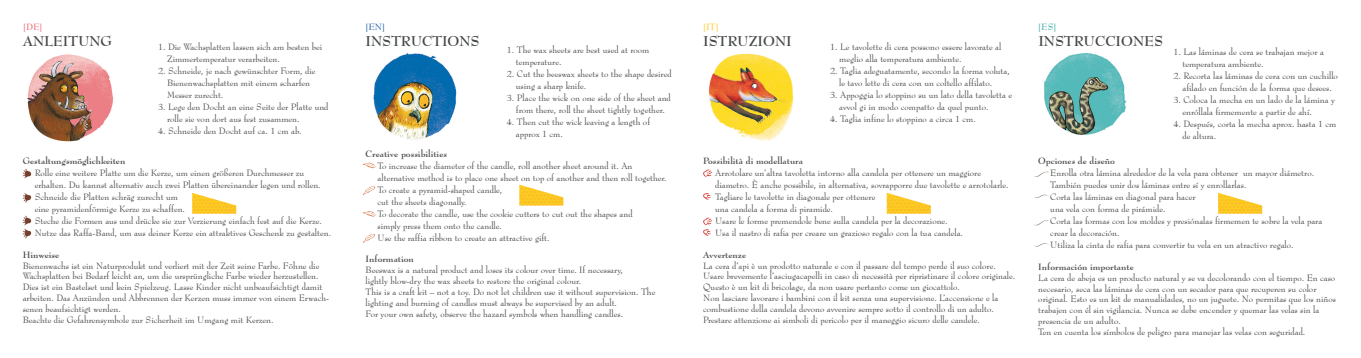
<style>
.page{position:relative;width:1361px;height:358px;background:#fff}
.page>*{position:absolute;margin:0;border:0;box-sizing:border-box;transform-origin:0 0}
.t1{font:700 14px "Bernhard Modern BT";color:#434845}
.t2{font:9px/12px "Bernhard Modern BT";color:#434845}
.t3{font:700 9px "Bernhard Modern BT";color:#434845}
.t4{font:700 9px "Bernhard Modern BT";color:#4076b6}
.t5{font:700 9px "Bernhard Modern BT";color:#ef7d83}
.t6{font:700 9px "Bernhard Modern BT";color:#ffd244}
.t7{font:700 9px "Bernhard Modern BT";color:#59b8b3}
</style>
<div class="page">
<img style="left:519px;top:184px;width:44px;height:21px">
<svg style="left:363px;top:211px;width:12px;height:5px"></svg>
<svg style="left:363px;top:162px;width:12px;height:6px"></svg>
<svg style="left:363px;top:234px;width:12px;height:8px"></svg>
<svg style="left:363px;top:186px;width:12px;height:9px"></svg>
<img style="left:27px;top:54px;width:87px;height:88px">
<img style="left:192px;top:192px;width:44px;height:21px">
<svg style="left:23px;top:168px;width:8px;height:11px"></svg>
<svg style="left:23px;top:193px;width:8px;height:10px"></svg>
<svg style="left:23px;top:215px;width:8px;height:23px"></svg>
<img style="left:373px;top:53px;width:84px;height:87px">
<img style="left:887px;top:193px;width:44px;height:20px">
<svg style="left:703px;top:193px;width:7px;height:6px"></svg>
<svg style="left:703px;top:217px;width:9px;height:18px"></svg>
<svg style="left:703px;top:169px;width:9px;height:7px"></svg>
<img style="left:708px;top:53px;width:86px;height:88px">
<img style="left:1218px;top:192px;width:44px;height:21px">
<svg style="left:1034px;top:194px;width:15px;height:4px"></svg>
<svg style="left:1038px;top:171px;width:11px;height:5px"></svg>
<svg style="left:1034px;top:243px;width:15px;height:3px"></svg>
<svg style="left:1034px;top:220px;width:15px;height:5px"></svg>
<img style="left:1043px;top:53px;width:84px;height:82px">
<p class="t5" style="left:23px;top:21px;width:21px">[DE]</p>
<h1 class="t1" style="left:23px;top:32px;width:91px">ANLEITUNG</h1>
<p class="t2" style="left:167px;top:40px;width:157px;text-indent:-9px">1. Die Wachsplatten lassen sich am besten bei<br>Zimmertemperatur verarbeiten.</p>
<p class="t2" style="left:167px;top:64px;width:150px;text-indent:-9px">2. Schneide, je nach gewünschter Form, die<br>Bienenwachsplatten mit einem scharfen<br>Messer zurecht.</p>
<p class="t2" style="left:167px;top:100px;width:163px;text-indent:-9px">3. Lege den Docht an eine Seite der Platte und rolle sie von dort aus fest zusammen.</p>
<p class="t2" style="left:158px;top:124px;width:145px">4. Schneide den Docht auf ca. 1 cm ab.</p>
<p class="t3" style="left:23px;top:155px;width:104px">Gestaltungsmöglichkeiten</p>
<p class="t2" style="left:35px;top:166px;width:298px">Rolle eine weitere Platte um die Kerze, um einen größeren Durchmesser zu erhalten. Du kannst alternativ auch zwei Platten übereinander legen und rollen.<br>Schneide die Platten schräg zurecht um<br>eine pyramidenförmige Kerze zu schaffen.<br>Steche die Formen aus und drücke sie zur Verzierung einfach fest auf die Kerze.<br>Nutze das Raffa-Band, um aus deiner Kerze ein attraktives Geschenk zu gestalten.</p>
<p class="t3" style="left:23px;top:248px;width:38px">Hinweise</p>
<p class="t2" style="left:23px;top:259px;width:308px;line-height:10.8px">Bienenwachs ist ein Naturprodukt und verliert mit der Zeit seine Farbe. Föhne die Wachsplatten bei Bedarf leicht an, um die ursprüngliche Farbe wieder herzustellen.<br>Dies ist ein Bastelset und kein Spielzeug. Lasse Kinder nicht unbeaufsichtigt damit arbeiten. Das Anzünden und Abbrennen der Kerzen muss immer von einem Erwach&shy;senen beaufsichtigt werden.<br>Beachte die Gefahrensymbole zur Sicherheit im Umgang mit Kerzen.</p>
<p class="t4" style="left:365px;top:21px;width:21px">[EN]</p>
<h1 class="t1" style="left:365px;top:32px;width:116px">INSTRUCTIONS</h1>
<p class="t2" style="left:516px;top:44px;width:135px;text-indent:-9px">1. The wax sheets are best used at room temperature.</p>
<p class="t2" style="left:516px;top:68px;width:157px;text-indent:-9px">2. Cut the beeswax sheets to the shape desired using a sharp knife.</p>
<p class="t2" style="left:507px;top:92px;width:165px;text-align:center">3. Place the wick on one side of the sheet and from there, roll the sheet tightly together.</p>
<p class="t2" style="left:516px;top:116px;width:136px;text-indent:-9px">4. Then cut the wick leaving a length of approx 1 cm.</p>
<p class="t3" style="left:365px;top:147px;width:83px">Creative possibilities</p>
<p class="t2" style="left:377px;top:159px;width:291px">To increase the diameter of the candle, roll another sheet around it. An alternative method is to place one sheet on top of another and then roll together.<br>To create a pyramid-shaped candle,<br>cut the sheets diagonally.<br>To decorate the candle, use the cookie cutters to cut out the shapes and<br>simply press them onto the candle.<br>Use the raffia ribbon to create an attractive gift.</p>
<p class="t3" style="left:365px;top:253px;width:50px">Information</p>
<p class="t2" style="left:365px;top:264px;width:291px;line-height:10.8px">Beeswax is a natural product and loses its colour over time. If necessary,<br>lightly blow-dry the wax sheets to restore the original colour.<br>This is a craft kit – not a toy. Do not let children use it without supervision. The lighting and burning of candles must always be supervised by an adult.<br>For your own safety, observe the hazard symbols when handling candles.</p>
<p class="t6" style="left:703px;top:21px;width:17px">[IT]</p>
<h1 class="t1" style="left:703px;top:32px;width:90px">ISTRUZIONI</h1>
<p class="t2" style="left:839px;top:40px;width:164px;text-indent:-9px">1. Le tavolette di cera possono essere lavorate al meglio alla temperatura ambiente.</p>
<p class="t2" style="left:839px;top:64px;width:172px;text-indent:-9px">2. Taglia adeguatamente, secondo la forma voluta, le tavo lette di cera con un coltello affilato.</p>
<p class="t2" style="left:839px;top:88px;width:174px;text-indent:-9px">3. Appoggia lo stoppino su un lato della tavoletta e avvol gi in modo compatto da quel punto.</p>
<p class="t2" style="left:830px;top:112px;width:147px">4. Taglia infine lo stoppino a circa 1 cm.</p>
<p class="t3" style="left:703px;top:155px;width:101px">Possibilità di modellatura</p>
<p class="t2" style="left:715px;top:166px;width:295px">Arrotolare un’altra tavoletta intorno alla candela per ottenere un maggiore diametro. È anche possibile, in alternativa, sovrapporre due tavolette e arrotolarle.<br>Tagliare le tavolette in diagonale per ottenere<br>una candela a forma di piramide.<br>Usare le forme premendole bene sulla candela per la decorazione.<br>Usa il nastro di rafia per creare un grazioso regalo con la tua candela.</p>
<p class="t3" style="left:703px;top:248px;width:44px">Avvertenze</p>
<p class="t2" style="left:703px;top:259px;width:314px;line-height:10.8px">La cera d’api è un prodotto naturale e con il passare del tempo perde il suo colore.<br>Usare brevemente l’asciugacapelli in caso di necessità per ripristinare il colore originale.<br>Questo è un kit di bricolage, da non usare pertanto come un giocattolo.<br>Non lasciare lavorare i bambini con il kit senza una supervisione. L’accensione e la combustione della candela devono avvenire sempre sotto il controllo di un adulto.<br>Prestare attenzione ai simboli di pericolo per il maneggio sicuro delle candele.</p>
<p class="t7" style="left:1038px;top:21px;width:20px">[ES]</p>
<h1 class="t1" style="left:1038px;top:32px;width:127px">INSTRUCCIONES</h1>
<p class="t2" style="left:1182px;top:45px;width:143px;text-indent:-9px">1. Las láminas de cera se trabajan mejor a temperatura ambiente.</p>
<p class="t2" style="left:1173px;top:69px;width:166px;text-align:center">2. Recorta las láminas de cera con un cuchillo afilado en función de la forma que desees.</p>
<p class="t2" style="left:1182px;top:93px;width:154px;text-indent:-9px">3. Coloca la mecha en un lado de la lámina y enróllala firmemente a partir de ahí.</p>
<p class="t2" style="left:1182px;top:117px;width:155px;text-indent:-9px">4. Después, corta la mecha aprox. hasta 1 cm de altura.</p>
<p class="t3" style="left:1038px;top:155px;width:78px">Opciones de diseño</p>
<p class="t2" style="left:1050px;top:166px;width:273px">Enrolla otra lámina alrededor de la vela para obtener un mayor diámetro.<br>También puedes unir dos láminas entre sí y enrollarlas.<br>Corta las láminas en diagonal para hacer<br>una vela con forma de pirámide.<br>Corta las formas con los moldes y presiónalas firmemen te sobre la vela para crear la decoración.<br>Utiliza la cinta de rafia para convertir tu vela en un atractivo regalo.</p>
<p class="t3" style="left:1038px;top:260px;width:97px">Información importante</p>
<p class="t2" style="left:1038px;top:271px;width:299px;line-height:10.8px">La cera de abeja es un producto natural y se va decolorando con el tiempo. En caso necesario, seca las láminas de cera con un secador para que recuperen su color original. Esto es un kit de manualidades, no un juguete. No permitas que los niños trabajen con él sin vigilancia. Nunca se debe encender y quemar las velas sin la presencia de un adulto.<br>Ten en cuenta los símbolos de peligro para manejar las velas con seguridad.</p>
</div>
